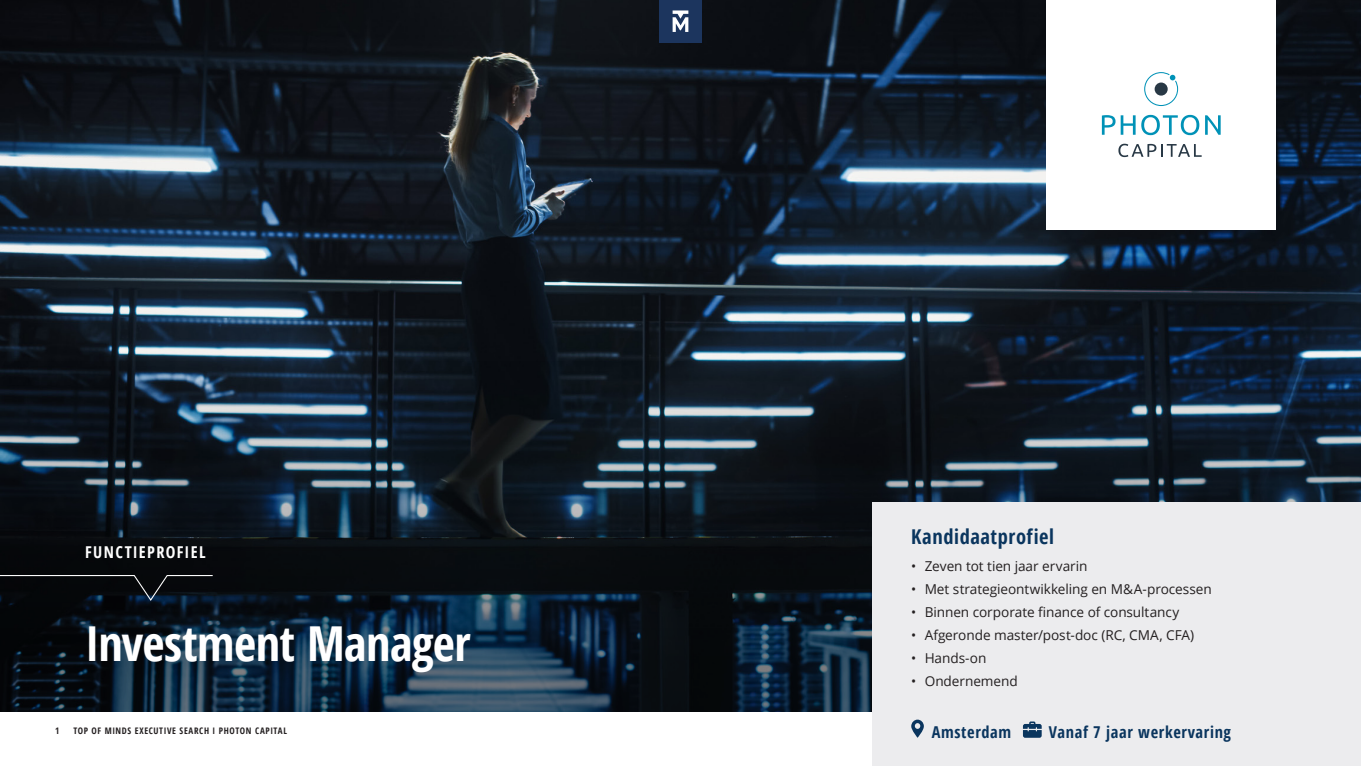
<style>
.page{position:relative;width:1361px;height:766px;background:#fff}
.page>*{position:absolute;margin:0;border:0;box-sizing:border-box;transform-origin:0 0}
.Page_header_kopie{font:700 condensed 48.15px "Open Sans";letter-spacing:-.01em;color:#fff}
.t1{font:700 condensed 20.4px "Open Sans";letter-spacing:.03em;color:#0a355e}
.t2{font:700 condensed 16.35px "Open Sans";letter-spacing:.04em;color:#0a355e}
.t3{font:700 condensed 16.27px "Open Sans";letter-spacing:.08em;color:#fff}
.t4{font:13.65px "Open Sans";letter-spacing:-.005em;color:#231f20}
.t5{font:700 condensed 9px "Open Sans";letter-spacing:.07em;color:#231f20}
</style>
<div class="page">
<img style="left:0;top:0;width:1361px;height:332px">
<svg style="left:0;top:332px;width:1361px;height:379px;background:#16232f"></svg>
<svg style="left:0;top:574px;width:214px;height:27px;background:#10151a"></svg>
<div style="left:872px;top:502px;width:489px;height:263px;background:#ececee"></div>
<svg style="left:911px;top:719px;width:13px;height:18px"></svg>
<svg style="left:1023px;top:721px;width:18px;height:16px"></svg>
<div style="left:1046px;top:0;width:230px;height:229px;background:#fff"></div>
<svg style="left:1102px;top:115px;width:33px;height:20px"></svg>
<svg style="left:1141px;top:115px;width:58px;height:20px"></svg>
<svg style="left:1205px;top:115px;width:15px;height:20px"></svg>
<svg style="left:1118px;top:144px;width:83px;height:13px"></svg>
<svg style="left:1144px;top:72px;width:34px;height:34px"></svg>
<div style="left:659px;top:0;width:43px;height:43px;background:#1c355e"></div>
<svg style="left:672px;top:10px;width:16px;height:22px"></svg>
<p class="t3" style="left:85px;top:540px;width:122px">FUNCTIEPROFIEL</p>
<p class="Page_header_kopie" style="left:85px;top:610px;width:387px">Investment Manager</p>
<p class="t1" style="left:911px;top:522px;width:144px">Kandidaatprofiel</p>
<p class="t4" style="left:911px;top:556px;width:178px">• Zeven tot tien jaar ervarin</p>
<p class="t4" style="left:911px;top:579px;width:302px">• Met strategieontwikkeling en M&amp;A-processen</p>
<p class="t4" style="left:911px;top:602px;width:269px">• Binnen corporate finance of consultancy</p>
<p class="t4" style="left:911px;top:625px;width:284px">• Afgeronde master/post-doc (RC, CMA, CFA)</p>
<p class="t4" style="left:911px;top:648px;width:77px">• Hands-on</p>
<p class="t4" style="left:911px;top:672px;width:108px">• Ondernemend</p>
<p class="t5" style="left:55px;top:724px;width:6px">1</p>
<p class="t5" style="left:73px;top:724px;width:215px">TOP OF MINDS EXECUTIVE SEARCH I PHOTON CAPITAL</p>
<p class="t2" style="left:932px;top:720px;width:81px">Amsterdam</p>
<p class="t2" style="left:1049px;top:720px;width:184px">Vanaf 7 jaar werkervaring</p>
</div>
